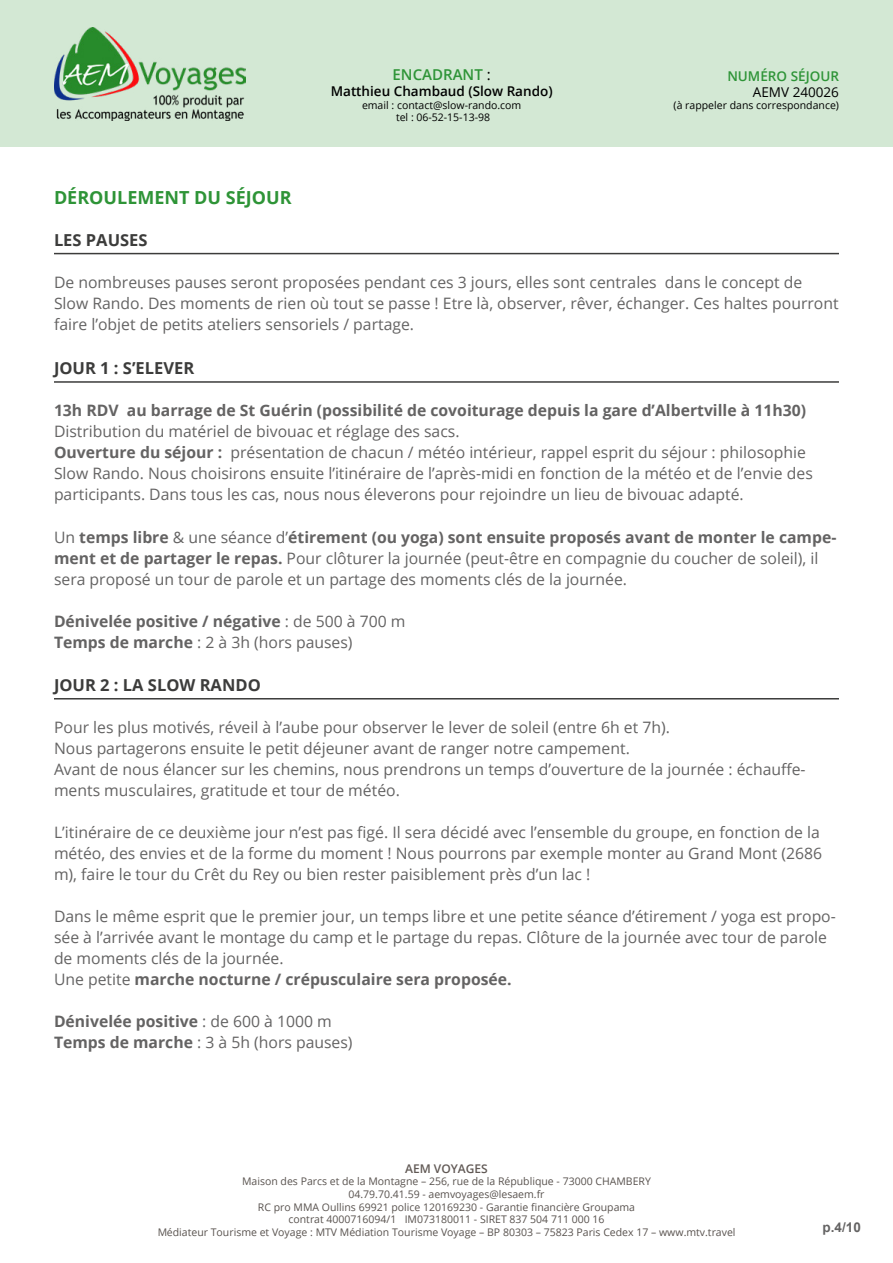
<style>
.page{position:relative;width:893px;height:1263px;background:#fff}
.page>*{position:absolute;margin:0;border:0;box-sizing:border-box;transform-origin:0 0}
.Titre_1__le_bon{font:700 18px "Open Sans";color:#2e9437}
.Titre_2{font:700 16.5px "Open Sans";color:#3c3c3b}
.Style_de_paragraphe{font:15.75px/21px "Open Sans";color:#646363}
.Style_de_paragraphe-2{font:700 15.75px "Open Sans";color:#646363}
.t1{font:600 15px "Open Sans";color:#2e9437}
.t2{font:600 13.5px "Open Sans";color:#000}
.t3{font:600 13.5px "Open Sans";color:#2e9437}
.t4{font:13.5px "Open Sans";color:#000}
.t5{font:700 13.5px "Arial";color:#646363}
.t6{font:600 12px "Open Sans";color:#3a302b}
.t7{font:10.5px/12.6px "Open Sans";color:#2f2722;text-align:center}
.t8{font:10.5px/12.6px "Open Sans";color:#000;text-align:center}
.s1{font-weight:400;color:#000}
.s2{font-weight:700}
.s3{font-weight:400}
</style>
<div class="page">
<div style="left:0;top:0;width:893px;height:147px;background:#d3e8d4"></div>
<img style="left:54px;top:28px;width:191px;height:93px">
<hr style="left:54px;top:253px;width:785px;height:1px;background:#3c3c3b">
<hr style="left:54px;top:381px;width:785px;height:2px;background:#3c3c3b">
<hr style="left:54px;top:698px;width:785px;height:1px;background:#3c3c3b">
<p class="t1" style="left:393px;top:64px;width:100px">ENCADRANT <span class="s1">:</span></p>
<p class="t2" style="left:331px;top:82px;width:223px">Matthieu Chambaud (Slow Rando)</p>
<p class="t8" style="left:362px;top:98px;width:161px">email : contact@slow-rando.com tel : 06-52-15-13-98</p>
<p class="t3" style="left:727px;top:67px;width:113px">NUMÉRO SÉJOUR</p>
<p class="t4" style="left:753px;top:83px;width:88px">AEMV 240026</p>
<p class="t8" style="left:674px;top:99px;width:167px">(à rappeler dans correspondance)</p>
<p class="Titre_1__le_bon" style="left:54px;top:185px;width:239px">DÉROULEMENT DU SÉJOUR</p>
<p class="Titre_2" style="left:54px;top:228px;width:95px">LES PAUSES</p>
<p class="Style_de_paragraphe" style="left:54px;top:271px;width:786px">De nombreuses pauses seront proposées pendant ces 3 jours, elles sont centrales dans le concept de<br>Slow Rando. Des moments de rien où tout se passe ! Etre là, observer, rêver, échanger. Ces haltes pourront faire l’objet de petits ateliers sensoriels / partage.</p>
<p class="Titre_2" style="left:54px;top:357px;width:142px">JOUR 1 : S’ELEVER</p>
<p class="Style_de_paragraphe-2" style="left:54px;top:400px;width:753px">13h RDV au barrage de St Guérin (possibilité de covoiturage depuis la gare d’Albertville à 11h30)</p>
<p class="Style_de_paragraphe" style="left:54px;top:421px;width:760px">Distribution du matériel de bivouac et réglage des sacs.<br><span class="s2">Ouverture du séjour :</span> présentation de chacun / météo intérieur, rappel esprit du séjour : philosophie Slow Rando. Nous choisirons ensuite l’itinéraire de l’après-midi en fonction de la météo et de l’envie des participants. Dans tous les cas, nous nous éleverons pour rejoindre un lieu de bivouac adapté.</p>
<p class="Style_de_paragraphe" style="left:54px;top:526px;width:784px">Un <span class="s2">temps libre</span> &amp; une séance d’<span class="s2">étirement (ou yoga) sont ensuite proposés avant de monter le campe&shy;ment et de partager le repas.</span> Pour clôturer la journée (peut-être en compagnie du coucher de soleil), il sera proposé un tour de parole et un partage des moments clés de la journée.</p>
<p class="Style_de_paragraphe-2" style="left:54px;top:610px;width:353px">Dénivelée positive / négative <span class="s3">: de 500 à 700 m</span></p>
<p class="Style_de_paragraphe" style="left:54px;top:631px;width:300px"><span class="s2">Temps de marche</span> : 2 à 3h (hors pauses)</p>
<p class="Titre_2" style="left:54px;top:673px;width:208px">JOUR 2 : LA SLOW RANDO</p>
<p class="Style_de_paragraphe" style="left:54px;top:717px;width:617px">Pour les plus motivés, réveil à l’aube pour observer le lever de soleil (entre 6h et 7h).</p>
<p class="Style_de_paragraphe" style="left:54px;top:738px;width:577px">Nous partagerons ensuite le petit déjeuner avant de ranger notre campement.</p>
<p class="Style_de_paragraphe" style="left:54px;top:759px;width:753px">Avant de nous élancer sur les chemins, nous prendrons un temps d’ouverture de la journée : échauffe&shy;ments musculaires, gratitude et tour de météo.</p>
<p class="Style_de_paragraphe" style="left:54px;top:822px;width:770px">L’itinéraire de ce deuxième jour n’est pas figé. Il sera décidé avec l’ensemble du groupe, en fonction de la météo, des envies et de la forme du moment ! Nous pourrons par exemple monter au Grand Mont (2686 m), faire le tour du Crêt du Rey ou bien rester paisiblement près d’un lac !</p>
<p class="Style_de_paragraphe" style="left:54px;top:906px;width:783px">Dans le même esprit que le premier jour, un temps libre et une petite séance d’étirement / yoga est propo&shy;sée à l’arrivée avant le montage du camp et le partage du repas. Clôture de la journée avec tour de parole de moments clés de la journée.<br>Une petite <span class="s2">marche nocturne / crépusculaire sera proposée.</span></p>
<p class="Style_de_paragraphe-2" style="left:54px;top:1010px;width:279px">Dénivelée positive <span class="s3">: de 600 à 1000 m</span></p>
<p class="Style_de_paragraphe" style="left:54px;top:1032px;width:300px"><span class="s2">Temps de marche</span> : 3 à 5h (hors pauses)</p>
<p class="t6" style="left:405px;top:1160px;width:84px">AEM VOYAGES</p>
<p class="t7" style="left:157px;top:1175px;width:580px">Maison des Parcs et de la Montagne – 256, rue de la République - 73000 CHAMBERY<br>04.79.70.41.59 - aemvoyages@lesaem.fr<br>RC pro MMA Oullins 69921 police 120169230 - Garantie financière Groupama<br>contrat 4000716094/1 IM073180011 - SIRET 837 504 711 000 16<br>Médiateur Tourisme et Voyage : MTV Médiation Tourisme Voyage – BP 80303 – 75823 Paris Cedex 17 – www.mtv.travel</p>
<p class="t5" style="left:823px;top:1217px;width:40px">p.4/10</p>
</div>
